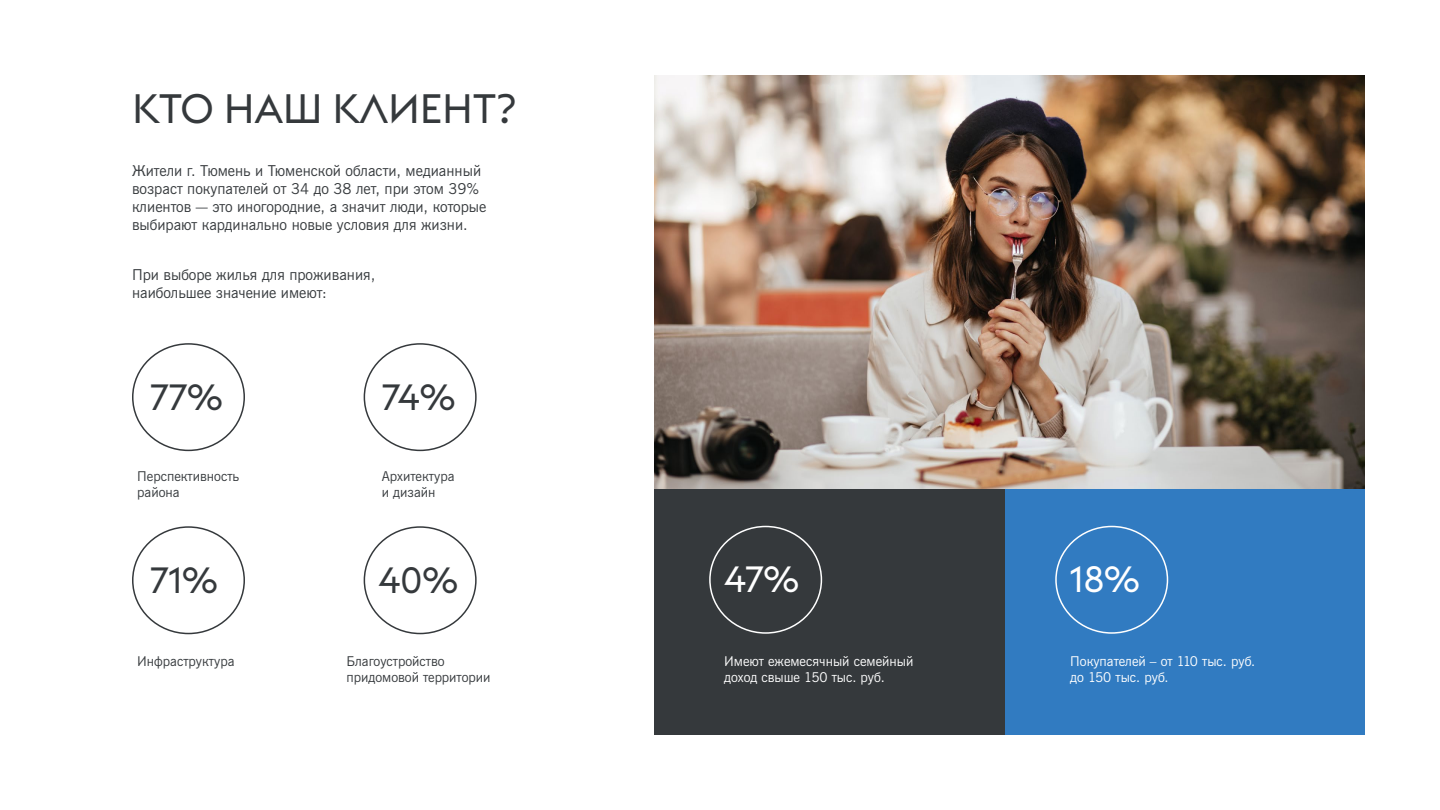
<style>
.page{position:relative;width:1440px;height:810px;background:#fff}
.page>*{position:absolute;margin:0;border:0;box-sizing:border-box;transform-origin:0 0}
.t1{font:40.5px "Euclid Triangle";color:#35393c}
.t2{font:36px "Euclid Triangle";color:#35393c}
.t3{font:36px "Euclid Triangle";color:#fff}
.t4{font:15px/18px "News Gothic BT";color:#35393c}
.t5{font:13.5px/16.2px "News Gothic BT";color:#35393c}
.t6{font:13.5px/16.2px "News Gothic BT";color:#fff}
</style>
<div class="page">
<div style="left:654px;top:424px;width:651px;height:311px;background:#35393c"></div>
<div style="left:1005px;top:424px;width:360px;height:311px;background:#317bc1"></div>
<img style="left:654px;top:75px;width:711px;height:413px">
<div style="left:132px;top:343px;width:113px;height:108px;border:2px solid #35393c;border-radius:50%"></div>
<div style="left:364px;top:343px;width:113px;height:108px;border:2px solid #35393c;border-radius:50%"></div>
<div style="left:132px;top:526px;width:113px;height:108px;border:2px solid #35393c;border-radius:50%"></div>
<div style="left:364px;top:526px;width:113px;height:108px;border:2px solid #35393c;border-radius:50%"></div>
<div style="left:709px;top:526px;width:113px;height:108px;border:2px solid #fff;border-radius:50%"></div>
<div style="left:1055px;top:526px;width:113px;height:108px;border:2px solid #fff;border-radius:50%"></div>
<h1 class="t1" style="left:132px;top:83px;width:386px">КТО НАШ КЛИЕНТ?</h1>
<p class="t4" style="left:132px;top:163px;width:356px">Жители г. Тюмень и Тюменской области, медианный возраст покупателей от 34 до 38 лет, при этом 39% клиентов — это иногородние, а значит люди, которые выбирают кардинально новые условия для жизни.</p>
<p class="t4" style="left:132px;top:266px;width:245px">При выборе жилья для проживания, наибольшее значение имеют:</p>
<h2 class="t2" style="left:150px;top:374px;width:74px">77%</h2>
<h2 class="t2" style="left:382px;top:374px;width:75px">74%</h2>
<p class="t5" style="left:137px;top:469px;width:104px">Перспективность района</p>
<p class="t5" style="left:382px;top:469px;width:74px">Архитектура и дизайн</p>
<h2 class="t2" style="left:150px;top:557px;width:69px">71%</h2>
<h2 class="t2" style="left:379px;top:557px;width:81px">40%</h2>
<h2 class="t3" style="left:724px;top:557px;width:77px">47%</h2>
<p class="t5" style="left:137px;top:654px;width:99px">Инфраструктура</p>
<p class="t5" style="left:346px;top:654px;width:146px">Благоустройство придомовой территории</p>
<p class="t6" style="left:724px;top:654px;width:191px">Имеют ежемесячный семейный доход свыше 150 тыс. руб.</p>
<h2 class="t3" style="left:1070px;top:557px;width:71px">18%</h2>
<p class="t6" style="left:1070px;top:654px;width:187px">Покупателей – от 110 тыс. руб. до 150 тыс. руб.</p>
</div>
